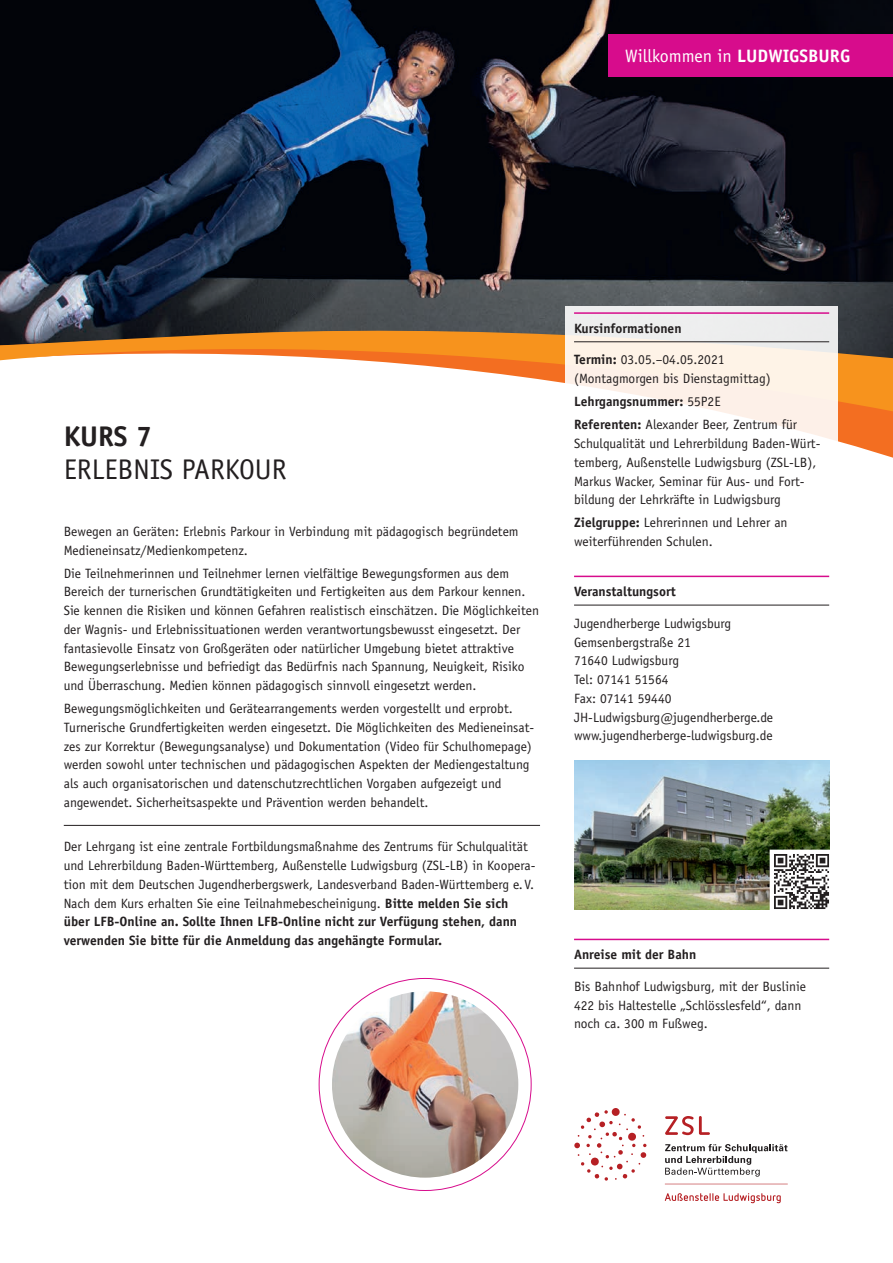
<style>
.page{position:relative;width:893px;height:1263px;background:#fff}
.page>*{position:absolute;margin:0;border:0;box-sizing:border-box;transform-origin:0 0}
.t1{font:28.5px "Officina Sans Std";color:#231f20}
.t2{font:700 28.5px "Officina Sans Std";color:#231f20}
.t3{font:18px "Officina Sans Std";color:#fff}
.t4{font:13.5px/18.8px "Officina Sans Std";color:#231f20}
.t5{font:700 13.5px "Officina Sans Std";color:#231f20}
.s1{font-weight:700}
</style>
<div class="page">
<img style="left:0;top:0;width:893px;height:303px">
<svg style="left:0;top:299px;width:102px;height:4px"></svg>
<svg style="left:838px;top:420px;width:55px;height:38px;fill:#f36e21"></svg>
<svg style="left:0;top:303px;width:893px;height:117px"></svg>
<div style="left:608px;top:34px;width:285px;height:43px;background:#d70c8c"></div>
<svg style="left:566px;top:306px;width:272px;height:663px"></svg>
<hr style="left:574px;top:312px;width:255px;height:2px;background:#d70c8c">
<hr style="left:574px;top:341px;width:255px;height:1px;background:#231f20">
<hr style="left:574px;top:576px;width:255px;height:1px;background:#d70c8c">
<hr style="left:574px;top:605px;width:255px;height:1px;background:#231f20">
<hr style="left:574px;top:939px;width:255px;height:1px;background:#d70c8c">
<hr style="left:574px;top:968px;width:255px;height:1px;background:#231f20">
<img style="left:574px;top:760px;width:255px;height:149px">
<svg style="left:767px;top:847px;width:69px;height:68px"></svg>
<hr style="left:64px;top:825px;width:476px;height:1px;background:#231f20">
<svg style="left:574px;top:1108px;width:72px;height:72px"></svg>
<svg style="left:665px;top:1116px;width:45px;height:19px"></svg>
<svg style="left:665px;top:1193px;width:116px;height:10px"></svg>
<svg style="left:665px;top:1144px;width:122px;height:32px"></svg>
<svg style="left:665px;top:1184px;width:123px;height:1px"></svg>
<img style="left:332px;top:991px;width:186px;height:187px;border-radius:93px">
<h2 class="t3" style="left:625px;top:45px;width:227px">Willkommen in <span class="s1">LUDWIGSBURG</span></h2>
<h1 class="t2" style="left:64px;top:418px;width:90px">KURS 7</h1>
<h1 class="t1" style="left:64px;top:453px;width:224px">ERLEBNIS PARKOUR</h1>
<p class="t4" style="left:64px;top:522px;width:456px">Bewegen an Geräten: Erlebnis Parkour in Verbindung mit pädagogisch begründetem<br>Medieneinsatz/Medienkompetenz.</p>
<p class="t4" style="left:64px;top:564px;width:477px">Die Teilnehmerinnen und Teilnehmer lernen vielfältige Bewegungsformen aus dem Bereich der turnerischen Grundtätigkeiten und Fertigkeiten aus dem Parkour kennen.<br>Sie kennen die Risiken und können Gefahren realistisch einschätzen. Die Möglichkeiten der Wagnis- und Erlebnissituationen werden verantwortungsbewusst eingesetzt. Der fantasievolle Einsatz von Großgeräten oder natürlicher Umgebung bietet attraktive Bewegungserlebnisse und befriedigt das Bedürfnis nach Spannung, Neuigkeit, Risiko und Überraschung. Medien können pädagogisch sinnvoll eingesetzt werden.</p>
<p class="t4" style="left:64px;top:699px;width:472px">Bewegungsmöglichkeiten und Gerätearrangements werden vorgestellt und erprobt.<br>Turnerische Grundfertigkeiten werden eingesetzt. Die Möglichkeiten des Medieneinsat&shy;zes zur Korrektur (Bewegungsanalyse) und Dokumentation (Video für Schulhomepage) werden sowohl unter technischen und pädagogischen Aspekten der Mediengestaltung als auch organisatorischen und datenschutzrechtlichen Vorgaben aufgezeigt und angewendet. Sicherheitsaspekte und Prävention werden behandelt.</p>
<p class="t4" style="left:64px;top:837px;width:473px">Der Lehrgang ist eine zentrale Fortbildungsmaßnahme des Zentrums für Schulqualität und Lehrerbildung Baden-Württemberg, Außenstelle Ludwigsburg (ZSL-LB) in Koopera&shy;tion mit dem Deutschen Jugendherbergswerk, Landesverband Baden-Württemberg e. V.<br>Nach dem Kurs erhalten Sie eine Teilnahmebescheinigung. <span class="s1">Bitte melden Sie sich über LFB-Online an. Sollte Ihnen LFB-Online nicht zur Verfügung stehen, dann verwenden Sie bitte für die Anmeldung das angehängte Formular.</span></p>
<p class="t5" style="left:574px;top:320px;width:109px">Kursinformationen</p>
<p class="t4" style="left:574px;top:351px;width:198px"><span class="s1">Termin:</span> 03.05.–04.05.2021 (Montagmorgen bis Dienstagmittag)</p>
<p class="t4" style="left:574px;top:390px;width:225px;line-height:23px"><span class="s1">Lehrgangsnummer:</span> 55P2E<br><span class="s1">Referenten:</span> Alexander Beer, Zentrum für</p>
<p class="t4" style="left:574px;top:434px;width:248px">Schulqualität und Lehrerbildung Baden-Würt&shy;temberg, Außenstelle Ludwigsburg (ZSL-LB), Markus Wacker, Seminar für Aus- und Fort&shy;bildung der Lehrkräfte in Ludwigsburg</p>
<p class="t4" style="left:574px;top:513px;width:215px"><span class="s1">Zielgruppe:</span> Lehrerinnen und Lehrer an weiterführenden Schulen.</p>
<p class="t5" style="left:574px;top:583px;width:103px">Veranstaltungsort</p>
<p class="t4" style="left:574px;top:614px;width:201px">Jugendherberge Ludwigsburg<br>Gemsenbergstraße 21<br>71640 Ludwigsburg<br>Tel: 07141 51564<br>Fax: 07141 59440<br>JH-Ludwigsburg@jugendherberge.de www.jugendherberge-ludwigsburg.de</p>
<p class="t5" style="left:574px;top:946px;width:124px">Anreise mit der Bahn</p>
<p class="t4" style="left:574px;top:977px;width:233px">Bis Bahnhof Ludwigsburg, mit der Buslinie<br>422 bis Haltestelle „Schlösslesfeld“, dann noch ca. 300 m Fußweg.</p>
</div>
